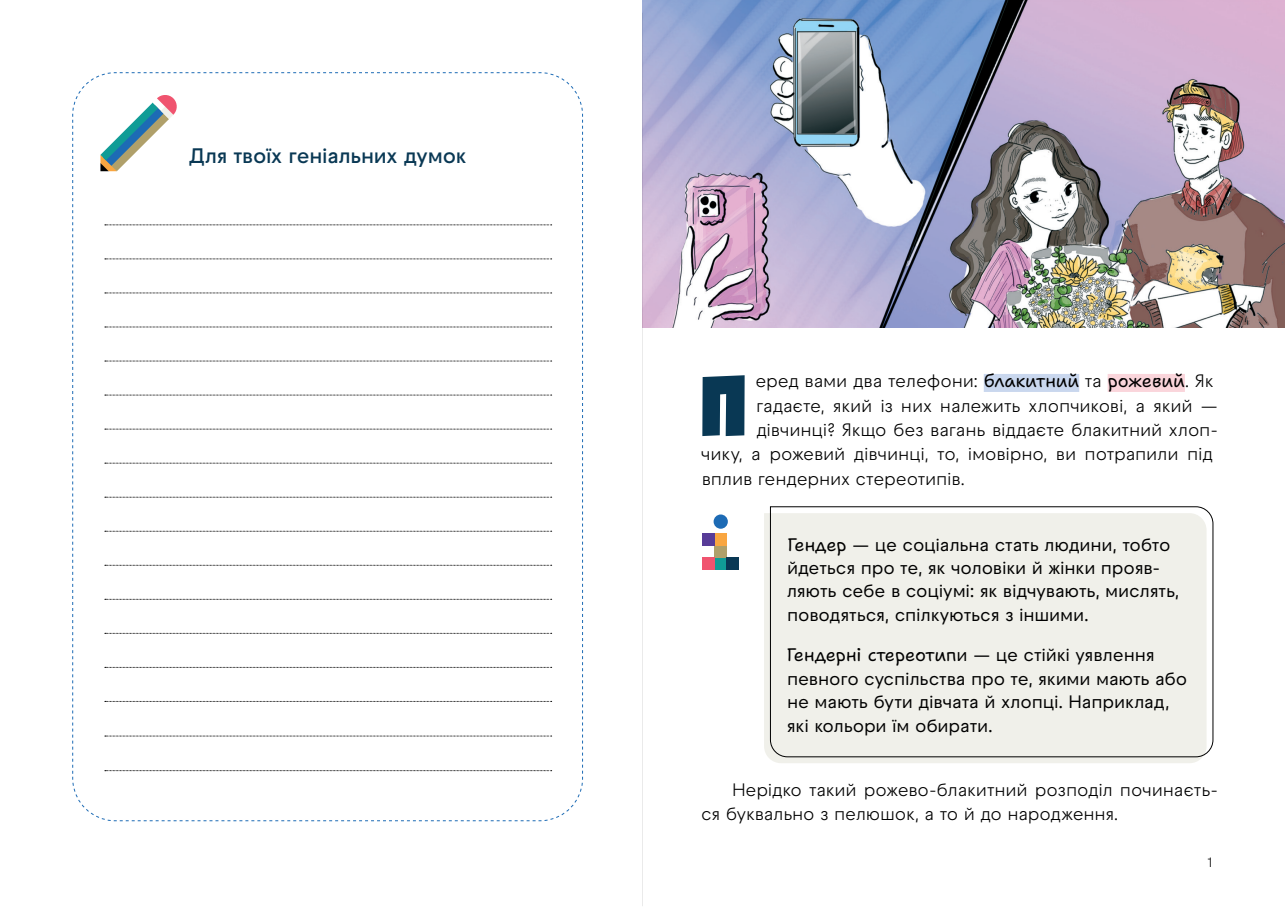
<style>
.page{position:relative;width:1285px;height:919px;background:#fff}
.page>*{position:absolute;margin:0;border:0;box-sizing:border-box;transform-origin:0 0}
.t1{font:900 89.7px "Galpon";color:#093854}
.t2{font:600 21px "Raptor V3 Premium";letter-spacing:-.01em;color:#093854}
.t3{font:18px/24.3px "Raptor V3 Premium";letter-spacing:-.015em;color:#000}
.t4{font:500 18px/23.4px "Raptor V3 Premium";letter-spacing:-.01em;color:#000}
.t5{font:13.5px "Raptor V3 Premium";color:#000}
.s1{font-family:"Shantell Sans"}
.s2{font-family:"Shantell Sans";font-weight:400}
</style>
<div class="page">
<svg style="left:72px;top:72px;width:511px;height:749px"></svg>
<img style="left:642px;top:0;width:642px;height:327px">
<div style="left:983px;top:374px;width:95px;height:18px;background:#c9d7ee"></div>
<div style="left:1107px;top:374px;width:77px;height:18px;background:#fad5db"></div>
<svg style="left:764px;top:513px;width:438px;height:250px;background:#e7e7e2"></svg>
<div style="left:769px;top:506px;width:444px;height:251px;background:#f0f0ea"></div>
<div style="left:713px;top:514px;width:14px;height:14px;background:#1d6bb5;border-radius:50%"></div>
<div style="left:714px;top:557px;width:12px;height:12px;background:#109c96"></div>
<div style="left:714px;top:545px;width:12px;height:12px;background:#b0a06a"></div>
<div style="left:714px;top:533px;width:12px;height:12px;background:#f9a641"></div>
<div style="left:702px;top:557px;width:12px;height:12px;background:#f0546f"></div>
<div style="left:726px;top:557px;width:13px;height:12px;background:#093854"></div>
<div style="left:702px;top:533px;width:12px;height:12px;background:#583c98"></div>
<hr style="left:642px;top:13px;width:1px;height:893px;background:#000">
<p class="t2" style="left:189px;top:141px;width:279px">Для твоїх геніальних думок</p>
<h1 class="t1" style="left:698px;top:356px;width:51px">П</h1>
<p class="t3" style="left:755px;top:369px;width:459px">еред вами два телефони: <span class="s1">блакитний</span> та <span class="s1">рожевий</span>. Як</p>
<p class="t3" style="left:756px;top:393px;width:463px">гадаєте, який із них належить хлопчикові, а який —</p>
<p class="t3" style="left:756px;top:417px;width:463px">дівчинці? Якщо без вагань віддаєте блакитний хлоп-</p>
<p class="t3" style="left:700px;top:442px;width:513px">чику, а рожевий дівчинці, то, імовірно, ви потрапили під</p>
<p class="t3" style="left:701px;top:466px;width:264px">вплив гендерних стереотипів.</p>
<p class="t4" style="left:786px;top:532px;width:394px"><span class="s2">Гендер</span> — це соціальна стать людини, тобто йдеться про те, як чоловіки й жінки прояв&shy;ляють себе в соціумі: як відчувають, мислять, поводяться, спілкуються з іншими.</p>
<p class="t4" style="left:786px;top:642px;width:402px"><span class="s2">Гендерні стереотип</span>и — це стійкі уявлення певного суспільства про те, якими мають або не мають бути дівчата й хлопці. Наприклад, які кольори їм обирати.</p>
<p class="t3" style="left:701px;top:777px;width:518px;text-indent:31px">Нерідко такий рожево-блакитний розподіл починаєть&shy;ся буквально з пелюшок, а то й до народження.</p>
<p class="t5" style="left:1207px;top:852px;width:6px">1</p>
</div>
